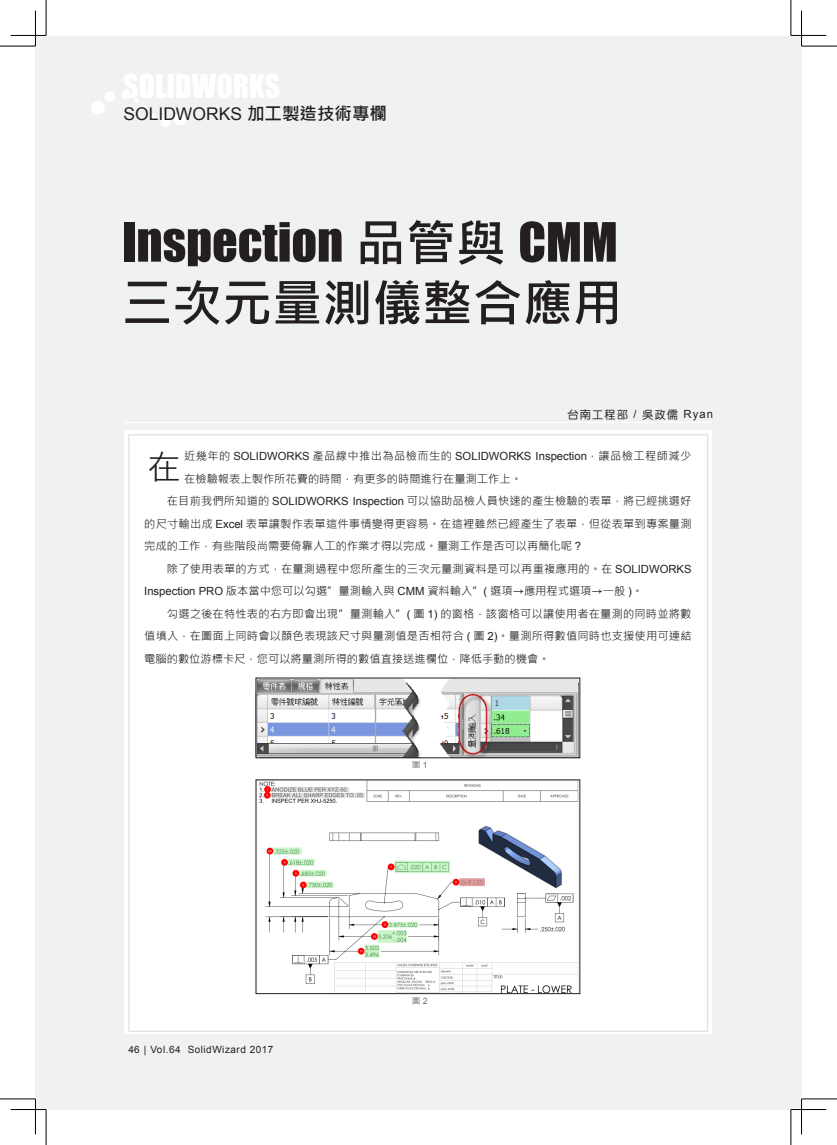
<style>
.page{position:relative;width:837px;height:1145px;background:#fff}
.page>*{position:absolute;margin:0;border:0;box-sizing:border-box;transform-origin:0 0}
.t1{font:50px "Impact";color:#231f20}
.t2{font:700 50px "Microsoft Jheng Hei";color:#231f20}
.t3{font:33.75px "Microsoft Jheng Hei";color:#231f20}
.t4{font:17.5px "Arial";color:#231f20}
.t5{font:11.25px/22.5px "Microsoft Jheng Hei";letter-spacing:.015em;color:#231f20}
.t6{font:11.25px "Arial";color:#231f20}
.t7{font:11.25px "DF Yuan Md HK BF";letter-spacing:.1em;color:#231f20}
.t8{font:10px "Arial";letter-spacing:.05em;color:#231f20}
.t9{font:8.75px "Microsoft Jheng Hei";color:#6c6d70}
.s1{font-family:"Microsoft Jheng Hei";font-weight:700}
.s2{font-family:"Arial"}
.s3{font-family:"Microsoft Jheng Hei"}
</style>
<div class="page">
<div style="left:790px;top:35px;width:11px;height:1074px;background:#f0f1f2"></div>
<div style="left:35px;top:36px;width:755px;height:1073px;background:#f0f1f2"></div>
<hr style="left:125px;top:422px;width:586px;height:1px;background:#fff">
<div style="left:125px;top:430px;width:586px;height:603px;background:#fff"></div>
<div style="left:121px;top:92px;width:7px;height:7px;background:#fff;border-radius:50%"></div>
<div style="left:104px;top:91px;width:11px;height:11px;background:#fff;border-radius:50%"></div>
<div style="left:91px;top:101px;width:14px;height:13px;background:#fff;border-radius:50%"></div>
<svg style="left:135px;top:98px;width:51px;height:29px"></svg>
<img style="left:258px;top:680px;width:319px;height:76px">
<div style="left:256px;top:678px;width:323px;height:80px;border:1px solid #231f20"></div>
<img style="left:259px;top:781px;width:318px;height:210px">
<hr style="left:11px;top:1108px;width:35px;height:2px;background:#fff">
<hr style="left:790px;top:1108px;width:36px;height:2px;background:#fff">
<hr style="left:800px;top:11px;width:2px;height:35px;background:#fff">
<hr style="left:800px;top:1098px;width:2px;height:36px;background:#fff">
<hr style="left:0;top:46px;width:35px;height:1px;background:#000">
<hr style="left:801px;top:46px;width:35px;height:1px;background:#000">
<hr style="left:0;top:1098px;width:35px;height:1px;background:#000">
<hr style="left:801px;top:1098px;width:35px;height:1px;background:#000">
<hr style="left:46px;top:0;width:1px;height:35px;background:#000">
<hr style="left:46px;top:1109px;width:1px;height:35px;background:#000">
<hr style="left:790px;top:0;width:1px;height:35px;background:#000">
<hr style="left:790px;top:1109px;width:1px;height:35px;background:#000">
<hr style="left:11px;top:35px;width:35px;height:1px;background:#000">
<hr style="left:790px;top:35px;width:36px;height:1px;background:#000">
<hr style="left:11px;top:1109px;width:35px;height:1px;background:#000">
<hr style="left:790px;top:1109px;width:36px;height:1px;background:#000">
<hr style="left:35px;top:11px;width:1px;height:35px;background:#000">
<hr style="left:35px;top:1098px;width:1px;height:36px;background:#000">
<hr style="left:801px;top:11px;width:1px;height:35px;background:#000">
<hr style="left:801px;top:1098px;width:1px;height:36px;background:#000">
<h3 class="t4" style="left:123px;top:102px;width:265px">SOLIDWORKS <span class="s1">加工製造技術專欄</span></h3>
<h1 class="t1" style="left:122px;top:203px;width:497px">Inspection <span class="s1">品管與</span> CMM</h1>
<h1 class="t2" style="left:122px;top:272px;width:501px">三次元量測儀整合應用</h1>
<p class="t7" style="left:567px;top:409px;width:147px">台南工程部 <span class="s2">/</span> 吳政儒 <span class="s2">Ryan</span></p>
<p class="t6" style="left:184px;top:449px;width:508px"><span class="s3">近幾年的</span> SOLIDWORKS <span class="s3">產品線中推出為品檢而生的</span> SOLIDWORKS Inspection<span class="s3">，讓品檢工程師減少</span></p>
<p class="t5" style="left:144px;top:467px;width:548px;text-indent:40px">在檢驗報表上製作所花費的時間，有更多的時間進行在量測工作上。<br>　　在目前我們所知道的 <span class="s2">SOLIDWORKS Inspection</span> 可以協助品檢人員快速的產生檢驗的表單，將已經挑選好的尺寸輸出成 <span class="s2">Excel</span> 表單讓製作表單這件事情變得更容易。在這裡雖然已經產生了表單，但從表單到專案量測完成的工作，有些階段尚需要倚靠人工的作業才得以完成。量測工作是否可以再簡化呢 <span class="s2">?<br></span>　　除了使用表單的方式，在量測過程中您所產生的三次元量測資料是可以再重複應用的。在 <span class="s2">SOLIDWORKS Inspection PRO</span> 版本當中您可以勾選”量測輸入與 <span class="s2">CMM</span> 資料輸入”<span class="s2">(</span> 選項→應用程式選項→一般 <span class="s2">)</span>。<br>　　勾選之後在特性表的右方即會出現”量測輸入”<span class="s2">(</span> 圖 <span class="s2">1)</span> 的窗格，該窗格可以讓使用者在量測的同時並將數值填入，在圖面上同時會以顏色表現該尺寸與量測值是否相符合 <span class="s2">(</span> 圖 <span class="s2">2)</span>。量測所得數值同時也支援使用可連結電腦的數位游標卡尺，您可以將量測所得的數值直接送進欄位，降低手動的機會。</p>
<h2 class="t3" style="left:147px;top:447px;width:35px">在</h2>
<p class="t9" style="left:412px;top:759px;width:17px">圖<span class="s2">1</span></p>
<p class="t8" style="left:128px;top:1043px;width:146px">46 | Vol.64 SolidWizard 2017</p>
<p class="t9" style="left:412px;top:995px;width:17px">圖<span class="s2">2</span></p>
</div>
